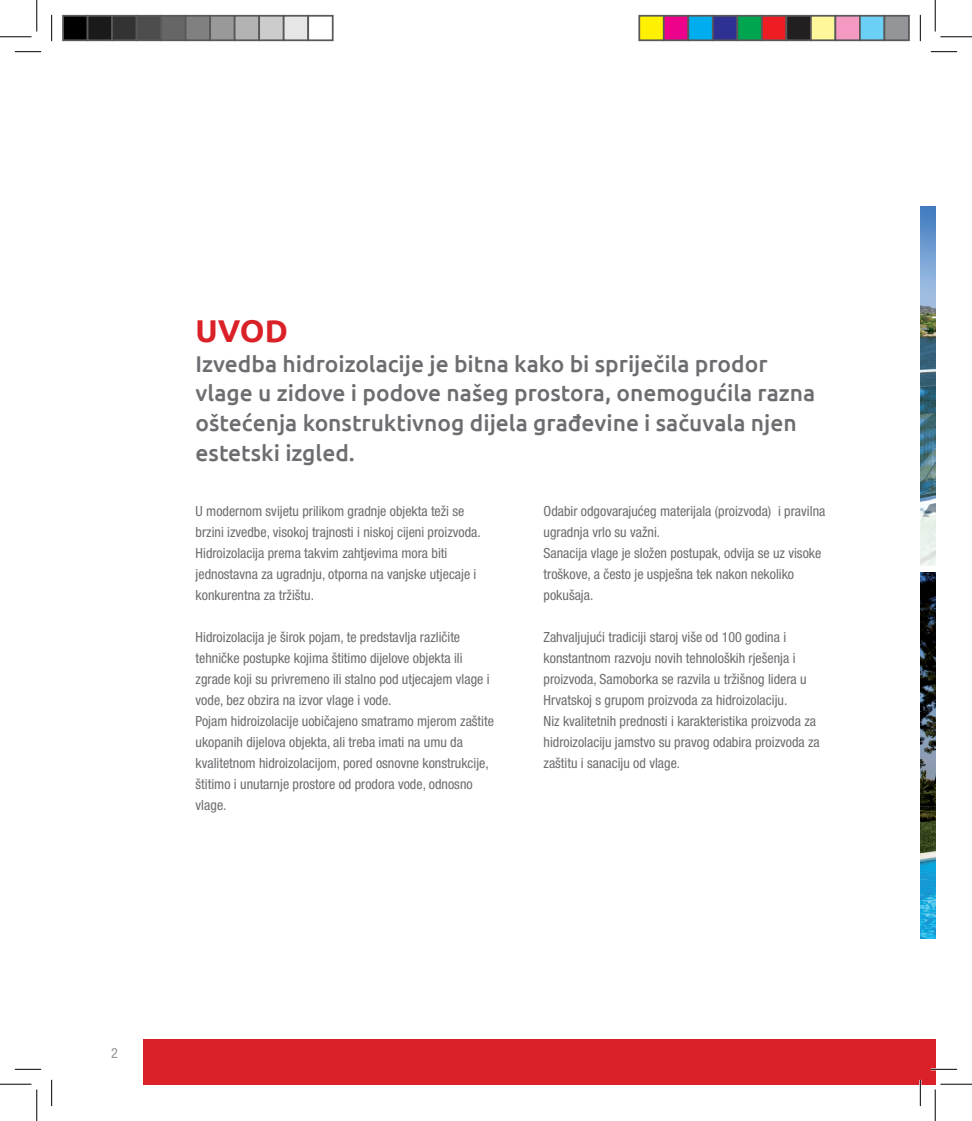
<style>
.page{position:relative;width:972px;height:1121px;background:#fff}
.page>*{position:absolute;margin:0;border:0;box-sizing:border-box;transform-origin:0 0}
.t1{font:700 31.5px "Ubuntu";color:#da2128}
.t2{font:500 22.75px/29.8px "Ubuntu";color:#6c6d70}
.t3{font:condensed 14px/21px "Helvetica Neue LT Pro";color:#6c6d70}
.t4{font:condensed 14px "Helvetica Neue LT Pro";color:#939598}
</style>
<div class="page">
<div style="left:143px;top:1039px;width:792px;height:44px;background:#da2128"></div>
<img style="left:920px;top:206px;width:15px;height:359px">
<img style="left:920px;top:573px;width:15px;height:365px">
<hr style="left:930px;top:1067px;width:26px;height:3px;background:#fff">
<hr style="left:919px;top:1079px;width:2px;height:26px;background:#fff">
<svg style="left:15px;top:51px;width:26px;height:1px"></svg>
<svg style="left:930px;top:51px;width:26px;height:1px"></svg>
<svg style="left:15px;top:1068px;width:26px;height:1px"></svg>
<svg style="left:930px;top:1068px;width:26px;height:1px"></svg>
<svg style="left:51px;top:15px;width:1px;height:26px"></svg>
<svg style="left:51px;top:1079px;width:1px;height:26px"></svg>
<svg style="left:919px;top:15px;width:1px;height:26px"></svg>
<svg style="left:919px;top:1079px;width:1px;height:26px"></svg>
<hr style="left:0;top:36px;width:32px;height:1px;background:#000">
<hr style="left:940px;top:36px;width:31px;height:1px;background:#000">
<hr style="left:0;top:1083px;width:32px;height:1px;background:#000">
<hr style="left:940px;top:1083px;width:31px;height:1px;background:#000">
<hr style="left:36px;top:0;width:1px;height:31px;background:#000">
<hr style="left:36px;top:1089px;width:1px;height:31px;background:#000">
<hr style="left:934px;top:0;width:1px;height:31px;background:#000">
<hr style="left:934px;top:1089px;width:1px;height:31px;background:#000">
<div style="left:63px;top:16px;width:25px;height:24px;background:#000"></div>
<div style="left:62px;top:15px;width:26px;height:26px;border:2px solid #595959"></div>
<div style="left:88px;top:16px;width:24px;height:24px;background:#1a1a1a"></div>
<div style="left:87px;top:15px;width:26px;height:26px;border:2px solid #595959"></div>
<div style="left:112px;top:16px;width:25px;height:24px;background:#333"></div>
<div style="left:111px;top:15px;width:26px;height:26px;border:2px solid #595959"></div>
<div style="left:137px;top:16px;width:24px;height:24px;background:#4d4d4d"></div>
<div style="left:136px;top:15px;width:26px;height:26px;border:2px solid #595959"></div>
<div style="left:161px;top:16px;width:25px;height:24px;background:#666"></div>
<div style="left:160px;top:15px;width:26px;height:26px;border:2px solid #595959"></div>
<div style="left:186px;top:16px;width:24px;height:24px;background:#808080"></div>
<div style="left:185px;top:15px;width:26px;height:26px;border:2px solid #595959"></div>
<div style="left:210px;top:16px;width:25px;height:24px;background:#999"></div>
<div style="left:209px;top:15px;width:26px;height:26px;border:2px solid #595959"></div>
<div style="left:235px;top:16px;width:24px;height:24px;background:#b3b3b3"></div>
<div style="left:234px;top:15px;width:26px;height:26px;border:2px solid #595959"></div>
<div style="left:259px;top:16px;width:25px;height:24px;background:#ccc"></div>
<div style="left:258px;top:15px;width:26px;height:26px;border:2px solid #595959"></div>
<div style="left:284px;top:16px;width:24px;height:24px;background:#e6e6e6"></div>
<div style="left:283px;top:15px;width:26px;height:26px;border:2px solid #595959"></div>
<div style="left:307px;top:15px;width:26px;height:26px;border:2px solid #595959"></div>
<div style="left:639px;top:16px;width:24px;height:24px;background:#fff101"></div>
<div style="left:638px;top:15px;width:26px;height:26px;border:2px solid #595959"></div>
<div style="left:663px;top:16px;width:25px;height:24px;background:#ed028c"></div>
<div style="left:662px;top:15px;width:27px;height:26px;border:2px solid #595959"></div>
<div style="left:688px;top:16px;width:24px;height:24px;background:#00aeef"></div>
<div style="left:687px;top:15px;width:26px;height:26px;border:2px solid #595959"></div>
<div style="left:712px;top:16px;width:25px;height:24px;background:#2e3092"></div>
<div style="left:711px;top:15px;width:27px;height:26px;border:2px solid #595959"></div>
<div style="left:737px;top:16px;width:24px;height:24px;background:#00a54f"></div>
<div style="left:736px;top:15px;width:26px;height:26px;border:2px solid #595959"></div>
<div style="left:761px;top:16px;width:25px;height:24px;background:#ee1d23"></div>
<div style="left:760px;top:15px;width:27px;height:26px;border:2px solid #595959"></div>
<div style="left:786px;top:16px;width:24px;height:24px;background:#231f20"></div>
<div style="left:785px;top:15px;width:26px;height:26px;border:2px solid #595959"></div>
<div style="left:810px;top:16px;width:25px;height:24px;background:#fff79a"></div>
<div style="left:809px;top:15px;width:27px;height:26px;border:2px solid #595959"></div>
<div style="left:835px;top:16px;width:24px;height:24px;background:#f499c2"></div>
<div style="left:834px;top:15px;width:26px;height:26px;border:2px solid #595959"></div>
<div style="left:859px;top:16px;width:25px;height:24px;background:#6bcff6"></div>
<div style="left:858px;top:15px;width:27px;height:26px;border:2px solid #595959"></div>
<div style="left:884px;top:16px;width:24px;height:24px;background:#939598"></div>
<div style="left:883px;top:15px;width:26px;height:26px;border:2px solid #595959"></div>
<h1 class="t1" style="left:195px;top:311px;width:94px">UVOD</h1>
<h2 class="t2" style="left:195px;top:347px;width:621px">Izvedba hidroizolacije je bitna kako bi spriječila prodor vlage u zidove i podove našeg prostora, onemogućila razna oštećenja konstruktivnog dijela građevine i sačuvala njen estetski izgled.</h2>
<p class="t3" style="left:195px;top:500px;width:286px">U modernom svijetu prilikom gradnje objekta teži se brzini izvedbe, visokoj trajnosti i niskoj cijeni proizvoda.<br>Hidroizolacija prema takvim zahtjevima mora biti jednostavna za ugradnju, otporna na vanjske utjecaje i konkurentna za tržištu.</p>
<p class="t3" style="left:195px;top:626px;width:300px">Hidroizolacija je širok pojam, te predstavlja različite tehničke postupke kojima štitimo dijelove objekta ili zgrade koji su privremeno ili stalno pod utjecajem vlage i vode, bez obzira na izvor vlage i vode.<br>Pojam hidroizolacije uobičajeno smatramo mjerom zaštite ukopanih dijelova objekta, ali treba imati na umu da kvalitetnom hidroizolacijom, pored osnovne konstrukcije, štitimo i unutarnje prostore od prodora vode, odnosno vlage.</p>
<p class="t3" style="left:543px;top:500px;width:283px">Odabir odgovarajućeg materijala (proizvoda) i pravilna ugradnja vrlo su važni.<br>Sanacija vlage je složen postupak, odvija se uz visoke troškove, a često je uspješna tek nakon nekoliko pokušaja.</p>
<p class="t3" style="left:543px;top:626px;width:278px">Zahvaljujući tradiciji staroj više od 100 godina i konstantnom razvoju novih tehnoloških rješenja i proizvoda, Samoborka se razvila u tržišnog lidera u Hrvatskoj s grupom proizvoda za hidroizolaciju.<br>Niz kvalitetnih prednosti i karakteristika proizvoda za hidroizolaciju jamstvo su pravog odabira proizvoda za zaštitu i sanaciju od vlage.</p>
<p class="t4" style="left:111px;top:1044px;width:8px">2</p>
</div>
